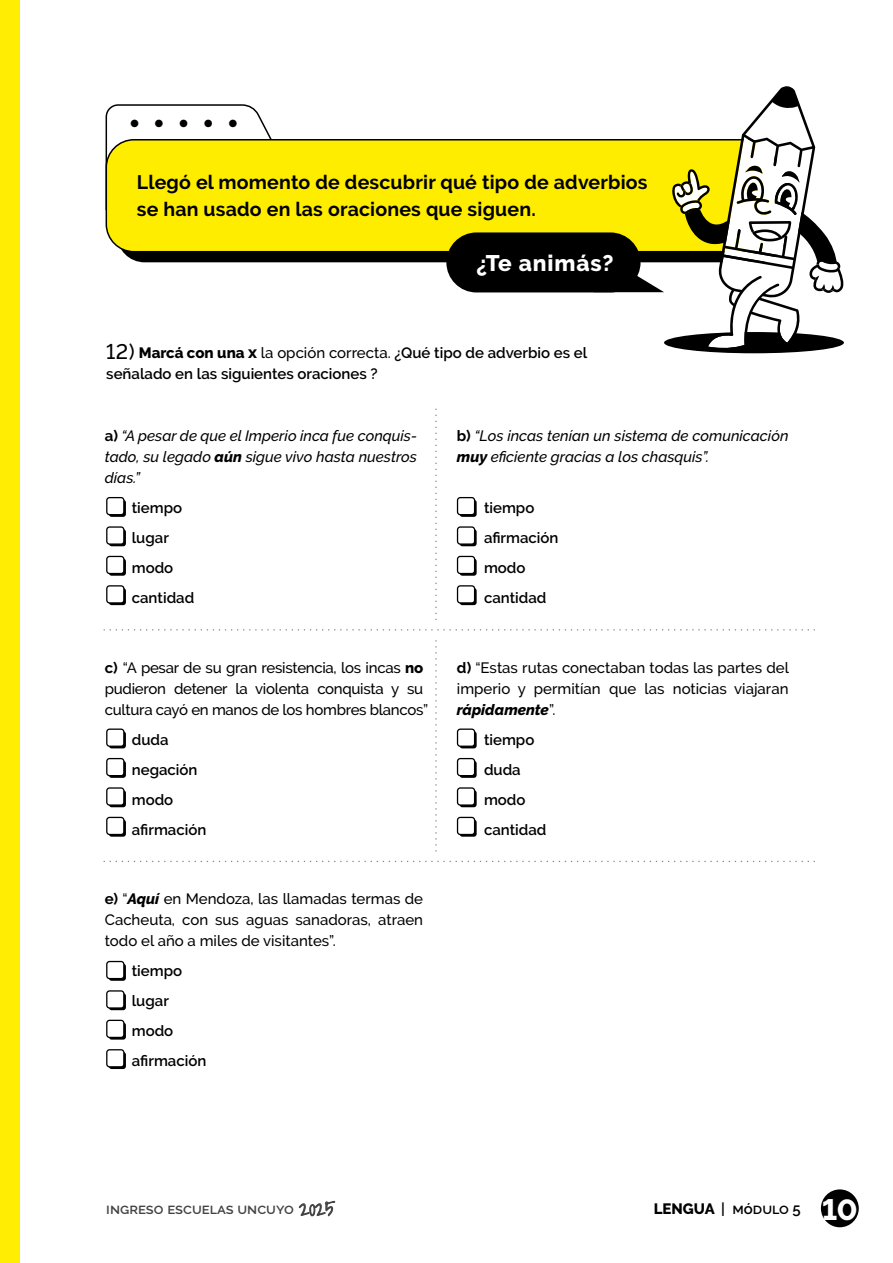
<style>
.page{position:relative;width:893px;height:1263px;background:#fff}
.page>*{position:absolute;margin:0;border:0;box-sizing:border-box;transform-origin:0 0}
.t1{font:700 36px "Raleway";color:#000}
.t2{font:800 22.5px "Raleway";letter-spacing:.04em;color:#fff}
.t3{font:700 19.5px/27px "Raleway";letter-spacing:.01em;color:#000}
.t4{font:500 15px/21px "Raleway";letter-spacing:-.02em;color:#000;text-align:justify}
.t5{font:600 15px/30px "Raleway";color:#000}
.t6{font:italic 500 15px/21px "Raleway";color:#000}
.t7{font:600 15px "Raleway";color:#444}
.s1{font-weight:500;font-size:21px}
.s2{font-weight:800}
.s3{font-weight:800;font-size:16.5px}
.s4{font-weight:500}
.s5{font-weight:700;font-style:normal}
.s6{font-weight:700}
.s7{font-weight:800;font-style:italic}
.s8{font-family:"Shadows Into";font-weight:300;font-size:21px}
.s9{font-weight:800;font-size:29.25px;color:#fff}
</style>
<div class="page">
<div style="left:0;top:0;width:20px;height:1263px;background:#ffed00"></div>
<svg style="left:299px;top:1201px;width:36px;height:15px"></svg>
<div style="left:821px;top:1189px;width:38px;height:38px;background:#000;border-radius:50%"></div>
<div style="left:117px;top:150px;width:669px;height:112px;background:#000;border-radius:28px"></div>
<svg style="left:105px;top:104px;width:167px;height:107px"></svg>
<div style="left:106px;top:140px;width:670px;height:112px;background:#ffed00;border-radius:28px"></div>
<div style="left:106px;top:139px;width:671px;height:113px;border:2px solid #000;border-radius:28px"></div>
<div style="left:664px;top:332px;width:180px;height:21px;background:#000;border-radius:50%"></div>
<div style="left:446px;top:232px;width:195px;height:60px;background:#000;border-radius:30px"></div>
<svg style="left:616px;top:275px;width:48px;height:17px"></svg>
<svg style="left:672px;top:86px;width:172px;height:266px"></svg>
<div style="left:109px;top:500px;width:17px;height:17px;background:#000;border-radius:3px"></div>
<div style="left:107px;top:498px;width:17px;height:17px;background:#fff;border-radius:3px"></div>
<div style="left:106px;top:497px;width:19px;height:18px;border:1px solid #000;border-radius:3px"></div>
<div style="left:109px;top:529px;width:17px;height:17px;background:#000;border-radius:3px"></div>
<div style="left:107px;top:527px;width:17px;height:17px;background:#fff;border-radius:3px"></div>
<div style="left:106px;top:526px;width:19px;height:19px;border:1px solid #000;border-radius:3px"></div>
<div style="left:109px;top:559px;width:17px;height:17px;background:#000;border-radius:3px"></div>
<div style="left:107px;top:556px;width:17px;height:17px;background:#fff;border-radius:3px"></div>
<div style="left:106px;top:556px;width:19px;height:18px;border:1px solid #000;border-radius:3px"></div>
<div style="left:109px;top:588px;width:17px;height:17px;background:#000;border-radius:3px"></div>
<div style="left:107px;top:586px;width:17px;height:17px;background:#fff;border-radius:3px"></div>
<div style="left:106px;top:585px;width:19px;height:19px;border:1px solid #000;border-radius:3px"></div>
<div style="left:460px;top:500px;width:17px;height:17px;background:#000;border-radius:3px"></div>
<div style="left:457px;top:498px;width:18px;height:17px;background:#fff;border-radius:3px"></div>
<div style="left:457px;top:497px;width:18px;height:18px;border:1px solid #000;border-radius:3px"></div>
<div style="left:460px;top:529px;width:17px;height:17px;background:#000;border-radius:3px"></div>
<div style="left:457px;top:527px;width:18px;height:17px;background:#fff;border-radius:3px"></div>
<div style="left:457px;top:526px;width:18px;height:19px;border:1px solid #000;border-radius:3px"></div>
<div style="left:460px;top:559px;width:17px;height:17px;background:#000;border-radius:3px"></div>
<div style="left:457px;top:556px;width:18px;height:17px;background:#fff;border-radius:3px"></div>
<div style="left:457px;top:556px;width:18px;height:18px;border:1px solid #000;border-radius:3px"></div>
<div style="left:460px;top:588px;width:17px;height:17px;background:#000;border-radius:3px"></div>
<div style="left:457px;top:586px;width:18px;height:17px;background:#fff;border-radius:3px"></div>
<div style="left:457px;top:585px;width:18px;height:19px;border:1px solid #000;border-radius:3px"></div>
<svg style="left:435px;top:409px;width:2px;height:204px"></svg>
<svg style="left:104px;top:629px;width:711px;height:2px"></svg>
<div style="left:109px;top:731px;width:17px;height:17px;background:#000;border-radius:3px"></div>
<div style="left:107px;top:729px;width:17px;height:17px;background:#fff;border-radius:3px"></div>
<div style="left:106px;top:728px;width:19px;height:19px;border:1px solid #000;border-radius:3px"></div>
<div style="left:109px;top:761px;width:17px;height:17px;background:#000;border-radius:3px"></div>
<div style="left:107px;top:758px;width:17px;height:18px;background:#fff;border-radius:3px"></div>
<div style="left:106px;top:758px;width:19px;height:18px;border:1px solid #000;border-radius:3px"></div>
<div style="left:109px;top:790px;width:17px;height:17px;background:#000;border-radius:3px"></div>
<div style="left:107px;top:788px;width:17px;height:17px;background:#fff;border-radius:3px"></div>
<div style="left:106px;top:787px;width:19px;height:19px;border:1px solid #000;border-radius:3px"></div>
<div style="left:109px;top:820px;width:17px;height:17px;background:#000;border-radius:3px"></div>
<div style="left:107px;top:817px;width:17px;height:17px;background:#fff;border-radius:3px"></div>
<div style="left:106px;top:817px;width:19px;height:18px;border:1px solid #000;border-radius:3px"></div>
<div style="left:460px;top:731px;width:17px;height:17px;background:#000;border-radius:3px"></div>
<div style="left:457px;top:729px;width:18px;height:17px;background:#fff;border-radius:3px"></div>
<div style="left:457px;top:728px;width:18px;height:19px;border:1px solid #000;border-radius:3px"></div>
<div style="left:460px;top:761px;width:17px;height:17px;background:#000;border-radius:3px"></div>
<div style="left:457px;top:758px;width:18px;height:18px;background:#fff;border-radius:3px"></div>
<div style="left:457px;top:758px;width:18px;height:18px;border:1px solid #000;border-radius:3px"></div>
<div style="left:460px;top:790px;width:17px;height:17px;background:#000;border-radius:3px"></div>
<div style="left:457px;top:788px;width:18px;height:17px;background:#fff;border-radius:3px"></div>
<div style="left:457px;top:787px;width:18px;height:19px;border:1px solid #000;border-radius:3px"></div>
<div style="left:460px;top:820px;width:17px;height:17px;background:#000;border-radius:3px"></div>
<div style="left:457px;top:817px;width:18px;height:17px;background:#fff;border-radius:3px"></div>
<div style="left:457px;top:817px;width:18px;height:18px;border:1px solid #000;border-radius:3px"></div>
<svg style="left:435px;top:641px;width:2px;height:204px"></svg>
<svg style="left:104px;top:861px;width:711px;height:1px"></svg>
<div style="left:109px;top:964px;width:17px;height:17px;background:#000;border-radius:3px"></div>
<div style="left:107px;top:961px;width:17px;height:17px;background:#fff;border-radius:3px"></div>
<div style="left:106px;top:961px;width:19px;height:18px;border:1px solid #000;border-radius:3px"></div>
<div style="left:109px;top:993px;width:17px;height:17px;background:#000;border-radius:3px"></div>
<div style="left:107px;top:991px;width:17px;height:17px;background:#fff;border-radius:3px"></div>
<div style="left:106px;top:990px;width:19px;height:19px;border:1px solid #000;border-radius:3px"></div>
<div style="left:109px;top:1022px;width:17px;height:17px;background:#000;border-radius:3px"></div>
<div style="left:107px;top:1020px;width:17px;height:17px;background:#fff;border-radius:3px"></div>
<div style="left:106px;top:1020px;width:19px;height:18px;border:1px solid #000;border-radius:3px"></div>
<div style="left:109px;top:1052px;width:17px;height:17px;background:#000;border-radius:3px"></div>
<div style="left:107px;top:1050px;width:17px;height:17px;background:#fff;border-radius:3px"></div>
<div style="left:106px;top:1049px;width:19px;height:18px;border:1px solid #000;border-radius:3px"></div>
<h1 class="t1" style="left:128px;top:103px;width:113px">• • • • •</h1>
<h3 class="t3" style="left:137px;top:168px;width:512px">Llegó el momento de descubrir qué tipo de adverbios se han usado en las oraciones que siguen.</h3>
<h2 class="t2" style="left:476px;top:250px;width:139px">¿Te animás?</h2>
<p class="t5" style="left:106px;top:342px;width:483px;line-height:21px"><span class="s1">12)</span> <span class="s2">Marcá con una</span> <span class="s3">x</span> <span class="s4">la opción correcta.</span> ¿Qué tipo de adverbio es el señalado en las siguientes oraciones ?</p>
<p class="t6" style="left:105px;top:425px;width:314px;text-align:justify"><span class="s5">a)</span> “A pesar de que el Imperio inca fue conquis&shy;tado, su legado <span class="s2">aún</span> sigue vivo hasta nuestros días.”</p>
<p class="t5" style="left:132px;top:493px;width:64px">tiempo lugar modo cantidad</p>
<p class="t4" style="left:105px;top:657px;width:325px;text-align:left"><span class="s6">c)</span> “A pesar de su gran resistencia, los incas <span class="s2">no </span>pudieron detener la violenta conquista y su cultura cayó en manos de los hombres blancos”</p>
<p class="t5" style="left:132px;top:724px;width:76px">duda negación modo afirmación</p>
<p class="t4" style="left:105px;top:888px;width:320px"><span class="s6">e)</span> “<span class="s7">Aquí</span> en Mendoza, las llamadas termas de Cacheuta, con sus aguas sanadoras, atraen todo el año a miles de visitantes”.</p>
<p class="t5" style="left:132px;top:955px;width:76px">tiempo lugar modo afirmación</p>
<p class="t6" style="left:457px;top:425px;width:333px"><span class="s5">b)</span> “Los incas tenían un sistema de comunicación <span class="s2">muy</span> eficiente gracias a los chasquis”.</p>
<p class="t5" style="left:484px;top:493px;width:76px">tiempo afirmación modo cantidad</p>
<p class="t4" style="left:457px;top:657px;width:333px"><span class="s6">d)</span> “Estas rutas conectaban todas las partes del imperio y permitían que las noticias viajaran <span class="s7">rápidamente</span>”.</p>
<p class="t5" style="left:484px;top:724px;width:64px">tiempo duda modo cantidad</p>
<p class="t7" style="left:106px;top:1200px;width:230px">ingreso escuelas uncuyo <span class="s8">2025</span></p>
<p class="t5" style="left:654px;top:1194px;width:205px"><span class="s2">LENGUA</span> | módulo 5 <span class="s9">10</span></p>
</div>
